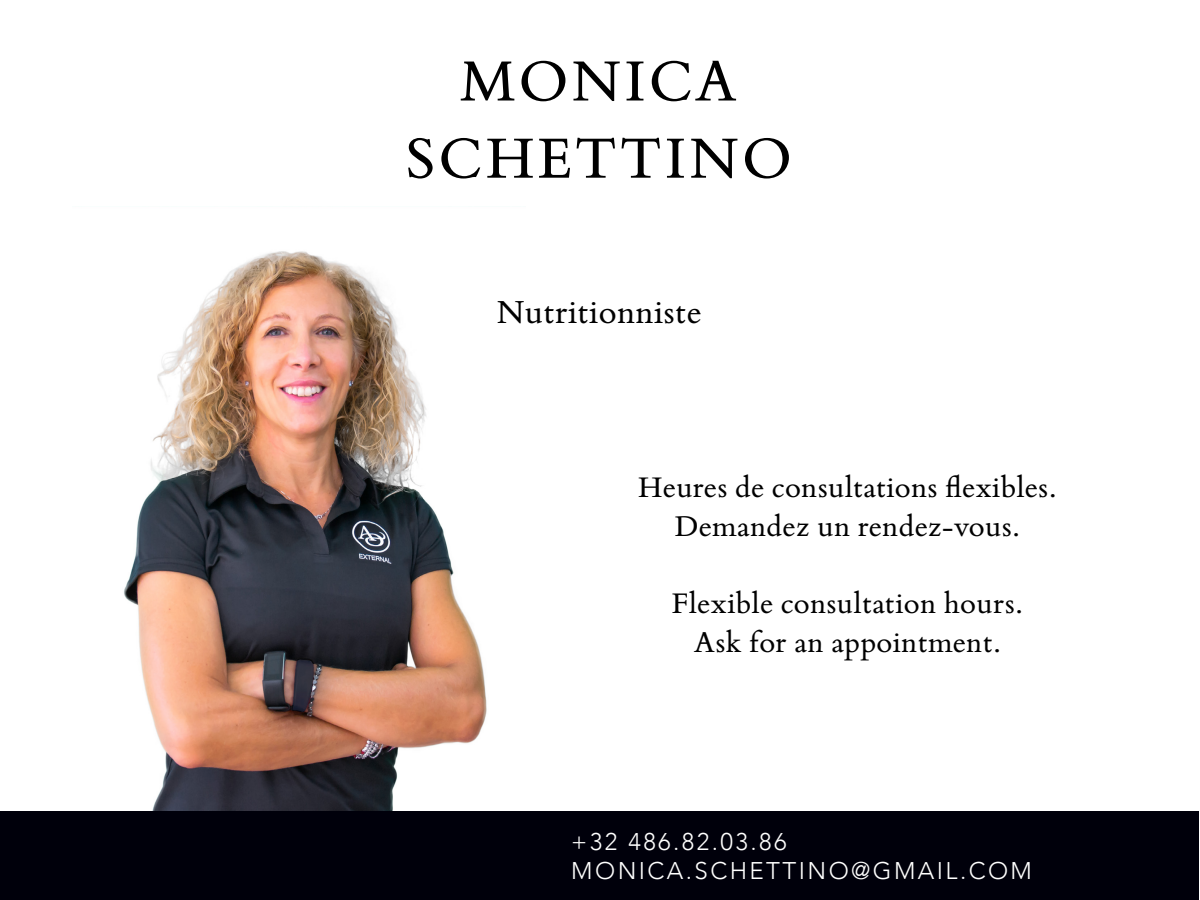
<style>
.page{position:relative;width:1200px;height:900px;background:#fff}
.page>*{position:absolute;margin:0;border:0;box-sizing:border-box;transform-origin:0 0}
.t1{font:64.35px "Bembo Book MT Pro";letter-spacing:.05em;color:#000}
.t2{font:36.15px "Bembo Book MT Pro";letter-spacing:.01em;color:#000}
.t3{font:32.1px/38.5px "Bembo Book MT Pro";letter-spacing:.01em;color:#000;text-align:center}
.t4{font:300 24.15px "Avenir";letter-spacing:.1em;color:#fff}
</style>
<div class="page">
<img style="left:124px;top:251px;width:363px;height:560px">
<div style="left:0;top:811px;width:1199px;height:89px;background:#00000b"></div>
<p class="t1" style="left:460px;top:38px;width:279px">MONICA</p>
<p class="t1" style="left:405px;top:115px;width:389px">SCHETTINO</p>
<p class="t2" style="left:497px;top:288px;width:206px">Nutritionniste</p>
<p class="t3" style="left:638px;top:467px;width:420px">Heures de consultations flexibles.<br>Demandez un rendez-vous.</p>
<p class="t3" style="left:672px;top:582px;width:353px">Flexible consultation hours.</p>
<p class="t3" style="left:694px;top:621px;width:309px">Ask for an appointment.</p>
<p class="t4" style="left:571px;top:828px;width:217px">+32 486.82.03.86</p>
<p class="t4" style="left:571px;top:857px;width:462px">MONICA.SCHETTINO@GMAIL.COM</p>
</div>
